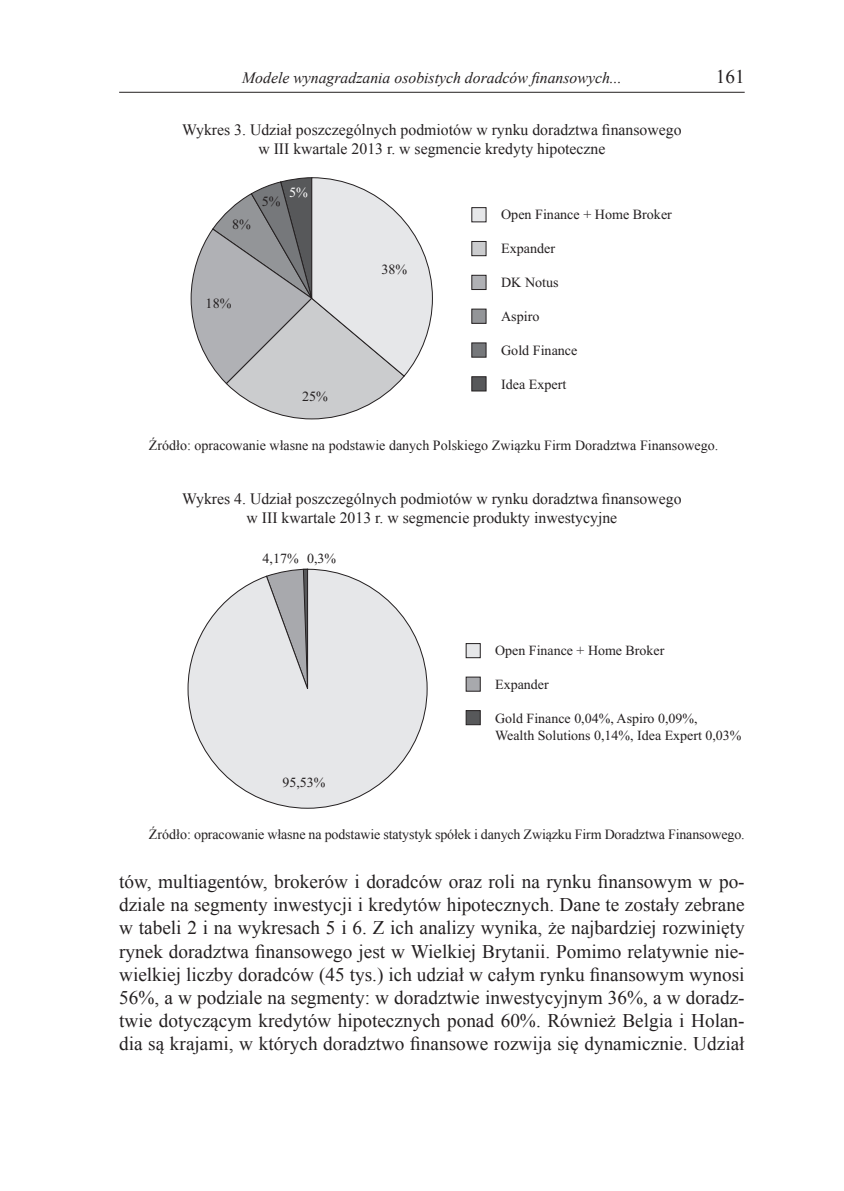
<style>
.page{position:relative;width:844px;height:1191px;background:#fff}
.page>*{position:absolute;margin:0;border:0;box-sizing:border-box;transform-origin:0 0}
.t1{font:19.25px/23.1px "Times New Roman";color:#231f20;text-align:justify}
.t2{font:15.75px/18.9px "Times New Roman";color:#231f20;text-align:center}
.t3{font:italic 15.75px "Times New Roman";color:#231f20}
.t4{font:14px "Times New Roman CE";color:#231f20}
.t5{font:14px "Times New Roman";color:#231f20}
.t6{font:14px "Times New Roman CE";color:#fff}
</style>
<div class="page">
<hr style="left:119px;top:92px;width:625px;height:1px;background:#231f20">
<div style="left:471px;top:207px;width:15px;height:15px;background:#e6e7e9;border:1px solid #231f20"></div>
<div style="left:471px;top:241px;width:15px;height:15px;background:#cbccce;border:1px solid #231f20"></div>
<div style="left:471px;top:275px;width:15px;height:15px;background:#b0b1b5;border:1px solid #231f20"></div>
<div style="left:471px;top:309px;width:15px;height:14px;background:#939598"></div>
<div style="left:471px;top:343px;width:15px;height:14px;background:#76787b;border:1px solid #231f20"></div>
<div style="left:471px;top:376px;width:15px;height:15px;background:#57585a;border:1px solid #231f20"></div>
<svg style="left:191px;top:177px;width:242px;height:243px"></svg>
<svg style="left:187px;top:568px;width:241px;height:241px"></svg>
<div style="left:466px;top:643px;width:14px;height:15px;background:#e6e7e9;border:1px solid #231f20"></div>
<div style="left:466px;top:677px;width:14px;height:14px;background:#a8a9ad;border:1px solid #231f20"></div>
<div style="left:466px;top:710px;width:14px;height:15px;background:#57585a;border:1px solid #231f20"></div>
<p class="t3" style="left:242px;top:67px;width:381px">Modele wynagradzania osobistych doradców finansowych...</p>
<p class="t1" style="left:715px;top:65px;width:30px">161</p>
<p class="t2" style="left:182px;top:120px;width:501px">Wykres 3. Udział poszczególnych podmiotów w rynku doradztwa finansowego w III kwartale 2013 r. w segmencie kredyty hipoteczne</p>
<p class="t6" style="left:289px;top:188px;width:20px">5%</p>
<p class="t4" style="left:262px;top:196px;width:20px">5%</p>
<p class="t4" style="left:232px;top:219px;width:20px">8%</p>
<p class="t4" style="left:205px;top:298px;width:27px">18%</p>
<p class="t4" style="left:302px;top:391px;width:27px">25%</p>
<p class="t4" style="left:381px;top:264px;width:27px">38%</p>
<p class="t4" style="left:501px;top:210px;width:172px">Open Finance + Home Broker</p>
<p class="t4" style="left:501px;top:244px;width:55px">Expander</p>
<p class="t4" style="left:501px;top:278px;width:59px">DK Notus</p>
<p class="t4" style="left:501px;top:312px;width:40px">Aspiro</p>
<p class="t4" style="left:501px;top:346px;width:78px">Gold Finance</p>
<p class="t4" style="left:501px;top:380px;width:67px">Idea Expert</p>
<p class="t5" style="left:149px;top:436px;width:570px">Źródło: opracowanie własne na podstawie danych Polskiego Związku Firm Doradztwa Finansowego.</p>
<p class="t2" style="left:182px;top:489px;width:501px">Wykres 4. Udział poszczególnych podmiotów w rynku doradztwa finansowego w III kwartale 2013 r. w segmencie produkty inwestycyjne</p>
<p class="t4" style="left:262px;top:553px;width:75px">4,17% 0,3%</p>
<p class="t4" style="left:282px;top:777px;width:45px">95,53%</p>
<p class="t4" style="left:495px;top:645px;width:171px">Open Finance + Home Broker</p>
<p class="t4" style="left:495px;top:679px;width:55px">Expander</p>
<p class="t4" style="left:495px;top:713px;width:204px">Gold Finance 0,04%, Aspiro 0,09%,</p>
<p class="t4" style="left:495px;top:730px;width:248px">Wealth Solutions 0,14%, Idea Expert 0,03%</p>
<p class="t5" style="left:149px;top:825px;width:597px">Źródło: opracowanie własne na podstawie statystyk spółek i danych Związku Firm Doradztwa Finansowego.</p>
<p class="t1" style="left:119px;top:870px;width:627px">tów, multiagentów, brokerów i doradców oraz roli na rynku finansowym w po&shy;dziale na segmenty inwestycji i kredytów hipotecznych. Dane te zostały zebrane w tabeli 2 i na wykresach 5 i 6. Z ich analizy wynika, że najbardziej rozwinięty rynek doradztwa finansowego jest w Wielkiej Brytanii. Pomimo relatywnie nie&shy;wielkiej liczby doradców (45 tys.) ich udział w całym rynku finansowym wynosi 56%, a w podziale na segmenty: w doradztwie inwestycyjnym 36%, a w doradz&shy;twie dotyczącym kredytów hipotecznych ponad 60%. Również Belgia i Holan&shy;dia są krajami, w których doradztwo finansowe rozwija się dynamicznie. Udział</p>
</div>
